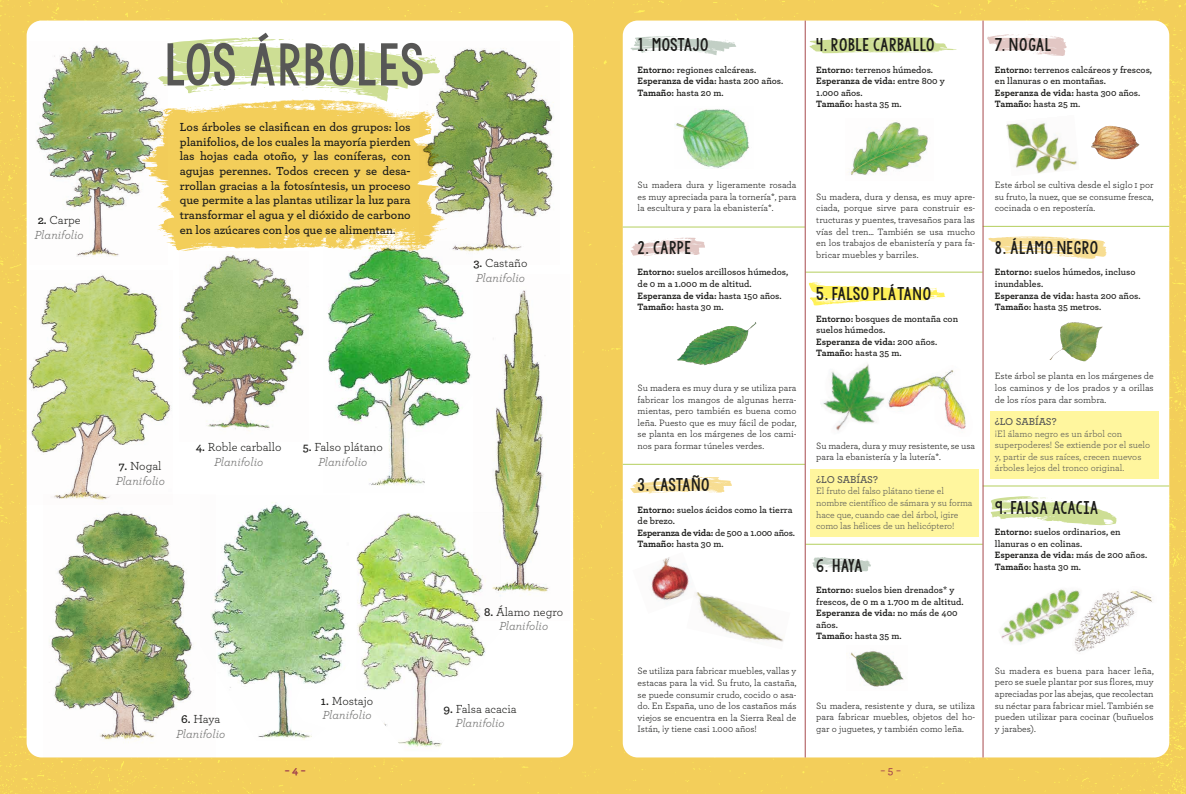
<style>
.page{position:relative;width:1186px;height:794px;background:#f3ce5a}
.page>*{position:absolute;margin:0;border:0;box-sizing:border-box;transform-origin:0 0}
.t1{font:56.88px "KG Sorry Not Sorry Chub";letter-spacing:.03em;color:#575756}
.t2{font:17.5px "KG Sorry Not Sorry Chub";letter-spacing:.04em;color:#1d1d1b}
.t3{font:17.5px "KG Sorry Not Sorry Chub";letter-spacing:-.01em;color:#1d1d1b}
.t4{font:17.5px "KG Sorry Not Sorry Chub";letter-spacing:.01em;color:#1d1d1b}
.t5{font:600 12.25px/14.7px "Archer";color:#1d1d1b;text-align:justify}
.t6{font:12.25px/14.7px "Archer";letter-spacing:-.01em;color:#1d1d1b;text-align:center}
.t7{font:italic 12.25px/14.7px "Archer";color:#70706f}
.t8{font:600 11.38px "Archer";color:#a74b4e}
.t9{font:600 10.5px "Archer";letter-spacing:-.01em;color:#575756}
.t10{font:9.62px/11.5px "Archer";color:#1d1d1b;text-align:justify}
.t11{font:600 9.62px/11.5px "Archer";color:#1d1d1b}
.t12{font:9.62px/11.5px "Archer";letter-spacing:-.01em;color:#575756}
.s1{font-weight:600;font-style:normal;color:#1d1d1b}
.s2{font-style:normal;color:#1d1d1b}
.s3{font-weight:600}
.s4{font-style:italic;color:#70706f}
.s5{font-weight:700}
</style>
<div class="page">
<div style="left:623px;top:21px;width:546px;height:736px;background:#fff;border-radius:15px"></div>
<div style="left:27px;top:21px;width:546px;height:736px;background:#fff;border-radius:15px"></div>
<img style="left:675px;top:109px;width:74px;height:59px">
<img style="left:698px;top:592px;width:85px;height:50px">
<img style="left:651px;top:557px;width:47px;height:44px">
<img style="left:850px;top:120px;width:78px;height:55px">
<img style="left:823px;top:364px;width:62px;height:67px">
<img style="left:850px;top:651px;width:54px;height:36px">
<img style="left:1006px;top:123px;width:71px;height:51px">
<hr style="left:623px;top:227px;width:182px;height:1px;background:#b4cf5e">
<hr style="left:623px;top:464px;width:182px;height:1px;background:#b4cf5e">
<hr style="left:805px;top:544px;width:177px;height:1px;background:#b4cf5e">
<hr style="left:805px;top:272px;width:177px;height:1px;background:#b4cf5e">
<hr style="left:982px;top:226px;width:187px;height:1px;background:#b4cf5e">
<hr style="left:982px;top:485px;width:187px;height:1px;background:#b4cf5e">
<img style="left:1049px;top:322px;width:54px;height:40px">
<img style="left:1001px;top:589px;width:71px;height:54px">
<img style="left:1072px;top:590px;width:80px;height:62px">
<img style="left:677px;top:323px;width:78px;height:42px">
<img style="left:888px;top:370px;width:78px;height:59px">
<img style="left:1091px;top:126px;width:48px;height:33px">
<svg style="left:168px;top:102px;width:251px;height:150px;background:#f3d063"></svg>
<hr style="left:805px;top:21px;width:1px;height:736px;background:#a74b4e">
<hr style="left:982px;top:21px;width:1px;height:736px;background:#a74b4e">
<svg style="left:168px;top:37px;width:251px;height:65px"></svg>
<img style="left:49px;top:511px;width:143px;height:232px">
<img style="left:36px;top:45px;width:132px;height:212px">
<img style="left:419px;top:48px;width:135px;height:202px">
<img style="left:179px;top:285px;width:22px;height:118px">
<img style="left:28px;top:275px;width:143px;height:225px">
<img style="left:500px;top:290px;width:49px;height:306px">
<img style="left:201px;top:242px;width:299px;height:498px">
<img style="left:356px;top:512px;width:144px;height:235px">
<div style="left:990px;top:411px;width:168px;height:68px;background:#fff69e"></div>
<div style="left:809px;top:469px;width:169px;height:67px;background:#fff69e"></div>
<svg style="left:630px;top:36px;width:106px;height:19px"></svg>
<svg style="left:630px;top:238px;width:75px;height:18px"></svg>
<svg style="left:630px;top:477px;width:102px;height:16px"></svg>
<svg style="left:809px;top:37px;width:147px;height:16px"></svg>
<svg style="left:988px;top:236px;width:118px;height:23px"></svg>
<svg style="left:987px;top:34px;width:80px;height:22px"></svg>
<svg style="left:809px;top:282px;width:136px;height:23px"></svg>
<svg style="left:812px;top:557px;width:59px;height:14px"></svg>
<svg style="left:990px;top:496px;width:126px;height:29px"></svg>
<p class="t7" style="left:35px;top:212px;width:51px"><span class="s1">2.</span> <span class="s2">Carpe<br></span>Planifolio</p>
<h1 class="t1" style="left:166px;top:32px;width:260px">LOS ÁRBOLES</h1>
<p class="t5" style="left:180px;top:119px;width:232px">Los árboles se clasifican en dos grupos: los planifolios, de los cuales la mayoría pierden las hojas cada otoño, y las coníferas, con agujas perennes. Todos crecen y se desa&shy;rrollan gracias a la fotosíntesis, un proceso que permite a las plantas utilizar la luz para transformar el agua y el dióxido de carbono en los azúcares con los que se alimentan.</p>
<p class="t7" style="left:473px;top:255px;width:55px"><span class="s1">3.</span> <span class="s2">Castaño<br></span>Planifolio</p>
<p class="t7" style="left:116px;top:458px;width:51px"><span class="s1">7.</span> <span class="s2">Nogal<br></span>Planifolio</p>
<p class="t6" style="left:196px;top:439px;width:87px"><span class="s3">4.</span> Roble carballo<br><span class="s4">Planifolio</span></p>
<p class="t6" style="left:303px;top:439px;width:81px"><span class="s3">5.</span> Falso plátano<br><span class="s4">Planifolio</span></p>
<p class="t6" style="left:484px;top:603px;width:81px"><span class="s3">8.</span> Álamo negro<br><span class="s4">Planifolio</span></p>
<p class="t7" style="left:321px;top:692px;width:54px"><span class="s1">1.</span> <span class="s2">Mostajo<br></span>Planifolio</p>
<p class="t7" style="left:176px;top:711px;width:51px;text-align:center"><span class="s1">6.</span> <span class="s2">Haya<br></span>Planifolio</p>
<p class="t6" style="left:443px;top:700px;width:75px"><span class="s3">9.</span> Falsa acacia<br><span class="s4">Planifolio</span></p>
<h2 class="t4" style="left:637px;top:35px;width:73px">1. MOSTAJO</h2>
<p class="t11" style="left:637px;top:63px;width:147px"><span class="s5">Entorno:</span> regiones calcáreas.<br><span class="s5">Esperanza de vida:</span> hasta 200 años.<br><span class="s5">Tamaño:</span> hasta 20 m.</p>
<h2 class="t2" style="left:816px;top:35px;width:120px">4. ROBLE CARBALLO</h2>
<p class="t11" style="left:816px;top:63px;width:130px"><span class="s5">Entorno:</span> terrenos húmedos.<br><span class="s5">Esperanza de vida:</span> entre 800 y<br>1.000 años.<br><span class="s5">Tamaño:</span> hasta 35 m.</p>
<p class="t10" style="left:637px;top:179px;width:160px">Su madera dura y ligeramente rosada es muy apreciada para la tornería*, para la escultura y para la ebanistería*.</p>
<h2 class="t2" style="left:637px;top:237px;width:55px">2. CARPE</h2>
<p class="t11" style="left:637px;top:266px;width:152px"><span class="s5">Entorno:</span> suelos arcillosos húmedos, de 0 m a 1.000 m de altitud.<br><span class="s5">Esperanza de vida:</span> hasta 150 años.<br><span class="s5">Tamaño:</span> hasta 30 m.</p>
<p class="t10" style="left:637px;top:381px;width:160px">Su madera es muy dura y se utiliza para fabricar los mangos de algunas herra&shy;mientas, pero también es buena como leña. Puesto que es muy fácil de podar, se planta en los márgenes de los cami&shy;nos para formar túneles verdes.</p>
<h2 class="t3" style="left:637px;top:474px;width:73px">3. CASTAÑO</h2>
<p class="t11" style="left:637px;top:503px;width:159px"><span class="s5">Entorno:</span> suelos ácidos como la tierra de brezo.<br><span class="s5">Esperanza de vida:</span> de 500 a 1.000 años.<br><span class="s5">Tamaño:</span> hasta 30 m.</p>
<p class="t10" style="left:637px;top:665px;width:160px">Se utiliza para fabricar muebles, vallas y estacas para la vid. Su fruto, la castaña, se puede consumir crudo, cocido o asa&shy;do. En España, uno de los castaños más viejos se encuentra en la Sierra Real de Istán, ¡y tiene casi 1.000 años!</p>
<p class="t10" style="left:816px;top:190px;width:160px">Su madera, dura y densa, es muy apre&shy;ciada, porque sirve para construir es&shy;tructuras y puentes, travesaños para las vías del tren... También se usa mucho en los trabajos de ebanistería y para fa&shy;bricar muebles y barriles.</p>
<h2 class="t2" style="left:816px;top:283px;width:116px">5. FALSO PLÁTANO</h2>
<p class="t11" style="left:816px;top:312px;width:143px"><span class="s5">Entorno:</span> bosques de montaña con suelos húmedos.<br><span class="s5">Esperanza de vida:</span> 200 años.<br><span class="s5">Tamaño:</span> hasta 35 m.</p>
<p class="t10" style="left:816px;top:439px;width:160px">Su madera, dura y muy resistente, se usa para la ebanistería y la lutería*.</p>
<p class="t9" style="left:816px;top:471px;width:63px">¿LO SABÍAS?</p>
<p class="t12" style="left:816px;top:485px;width:158px">El fruto del falso plátano tiene el nombre científico de sámara y su forma hace que, cuando cae del árbol, ¡gire como las hélices de un helicóptero!</p>
<h2 class="t2" style="left:816px;top:555px;width:48px">6. HAYA</h2>
<p class="t11" style="left:816px;top:583px;width:149px"><span class="s5">Entorno:</span> suelos bien drenados* y frescos, de 0 m a 1.700 m de altitud.<br><span class="s5">Esperanza de vida:</span> no más de 400 años.<br><span class="s5">Tamaño:</span> hasta 35 m.</p>
<p class="t10" style="left:816px;top:699px;width:160px">Su madera, resistente y dura, se utiliza para fabricar muebles, objetos del ho&shy;gar o juguetes, y también como leña.</p>
<p class="t8" style="left:285px;top:762px;width:23px">−4 −</p>
<p class="t8" style="left:880px;top:762px;width:22px">−5 −</p>
<h2 class="t2" style="left:995px;top:35px;width:58px">7. NOGAL</h2>
<p class="t11" style="left:995px;top:63px;width:159px"><span class="s5">Entorno:</span> terrenos calcáreos y frescos, en llanuras o en montañas.<br><span class="s5">Esperanza de vida:</span> hasta 300 años.<br><span class="s5">Tamaño:</span> hasta 25 m.</p>
<p class="t10" style="left:995px;top:179px;width:160px">Este árbol se cultiva desde el siglo i por su fruto, la nuez, que se consume fresca, cocinada o en repostería.</p>
<h2 class="t2" style="left:995px;top:237px;width:105px">8. ÁLAMO NEGRO</h2>
<p class="t11" style="left:995px;top:266px;width:147px"><span class="s5">Entorno:</span> suelos húmedos, incluso inundables.<br><span class="s5">Esperanza de vida:</span> hasta 200 años.<br><span class="s5">Tamaño:</span> hasta 35 metros.</p>
<p class="t10" style="left:995px;top:370px;width:160px">Este árbol se planta en los márgenes de los caminos y de los prados y a orillas de los ríos para dar sombra.</p>
<p class="t9" style="left:995px;top:414px;width:63px">¿LO SABÍAS?</p>
<p class="t12" style="left:995px;top:427px;width:157px">¡El álamo negro es un árbol con superpoderes! Se extiende por el suelo y, partir de sus raíces, crecen nuevos árboles lejos del tronco original.</p>
<h2 class="t3" style="left:995px;top:497px;width:105px">9. FALSA ACACIA</h2>
<p class="t11" style="left:995px;top:526px;width:154px"><span class="s5">Entorno:</span> suelos ordinarios, en llanuras o en colinas.<br><span class="s5">Esperanza de vida:</span> más de 200 años.<br><span class="s5">Tamaño:</span> hasta 30 m.</p>
<p class="t10" style="left:995px;top:664px;width:160px">Su madera es buena para hacer leña, pero se suele plantar por sus flores, muy apreciadas por las abejas, que recolectan su néctar para fabricar miel. También se pueden utilizar para cocinar (buñuelos y jarabes).</p>
</div>
